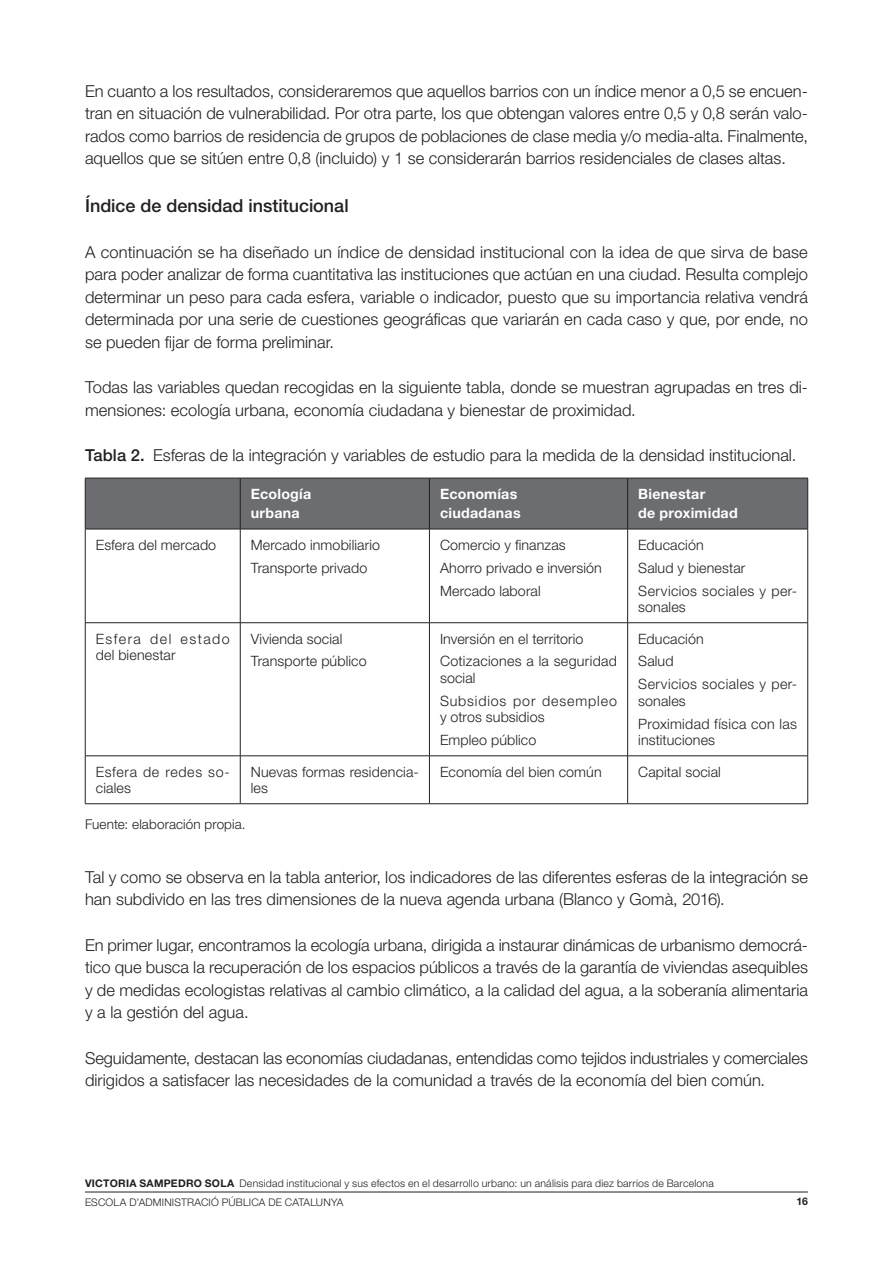
<style>
.page{position:relative;width:893px;height:1263px;background:#fff}
.page>*{position:absolute;margin:0;border:0;box-sizing:border-box;transform-origin:0 0}
.titol_3{font:500 18px "Helvetica Neue LT Std";color:#231f20}
.text{font:300 16.5px/22.5px "Helvetica Neue LT Std";color:#231f20;text-align:justify}
.titol_taula{font:300 16.5px "Helvetica Neue LT Std";color:#231f20}
.text_taula_amb_text{font:300 14.25px/16.5px "Helvetica Neue LT Std";letter-spacing:.01em;color:#231f20}
.text_taula_amb_text-2{font:300 14.25px/16.5px "Helvetica Neue LT Std";letter-spacing:.03em;color:#231f20}
.text_taula{font:700 14.25px/19.5px "Helvetica Neue LT Std";letter-spacing:.015em;color:#fff}
.text_taula_amb_text-3{font:300 14.25px/16.5px "Helvetica Neue LT Std";letter-spacing:.055em;color:#231f20}
.text_taula_amb_text-4{font:300 14.25px/16.5px "Helvetica Neue LT Std";letter-spacing:.09em;color:#231f20}
.text_taula_amb_text-5{font:300 14.25px/16.5px "Helvetica Neue LT Std";letter-spacing:.04em;color:#231f20}
.font{font:300 13.5px "Helvetica Neue LT Std";letter-spacing:.01em;color:#231f20}
.t1{font:300 10.5px/19.2px "Helvetica Neue LT Std";letter-spacing:.02em;color:#231f20}
.t2{font:700 10.5px "Helvetica Neue LT Std";color:#231f20}
.s1{font-weight:500}
.s2{font-weight:700}
</style>
<div class="page">
<hr style="left:85px;top:1192px;width:723px;height:1px;background:#231f20">
<div style="left:86px;top:479px;width:721px;height:50px;background:#6c6d70"></div>
<hr style="left:240px;top:478px;width:1px;height:51px;background:#231f20">
<hr style="left:429px;top:478px;width:1px;height:51px;background:#231f20">
<hr style="left:627px;top:478px;width:1px;height:51px;background:#231f20">
<hr style="left:240px;top:623px;width:1px;height:133px;background:#231f20">
<hr style="left:429px;top:623px;width:1px;height:133px;background:#231f20">
<hr style="left:627px;top:623px;width:1px;height:133px;background:#231f20">
<hr style="left:240px;top:756px;width:1px;height:47px;background:#231f20">
<hr style="left:429px;top:756px;width:1px;height:47px;background:#231f20">
<hr style="left:627px;top:756px;width:1px;height:47px;background:#231f20">
<hr style="left:85px;top:623px;width:1px;height:133px;background:#231f20">
<hr style="left:807px;top:623px;width:1px;height:133px;background:#231f20">
<hr style="left:85px;top:756px;width:1px;height:47px;background:#231f20">
<hr style="left:807px;top:756px;width:1px;height:47px;background:#231f20">
<hr style="left:85px;top:803px;width:155px;height:1px;background:#231f20">
<hr style="left:240px;top:803px;width:189px;height:1px;background:#231f20">
<hr style="left:429px;top:803px;width:199px;height:1px;background:#231f20">
<hr style="left:628px;top:803px;width:180px;height:1px;background:#231f20">
<hr style="left:85px;top:478px;width:155px;height:1px;background:#231f20">
<hr style="left:85px;top:478px;width:1px;height:51px;background:#231f20">
<hr style="left:240px;top:478px;width:189px;height:1px;background:#231f20">
<hr style="left:429px;top:478px;width:199px;height:1px;background:#231f20">
<hr style="left:628px;top:478px;width:180px;height:1px;background:#231f20">
<hr style="left:807px;top:478px;width:1px;height:51px;background:#231f20">
<hr style="left:85px;top:529px;width:155px;height:1px;background:#231f20">
<hr style="left:85px;top:529px;width:1px;height:93px;background:#231f20">
<hr style="left:85px;top:622px;width:155px;height:1px;background:#231f20">
<hr style="left:240px;top:529px;width:189px;height:1px;background:#231f20">
<hr style="left:240px;top:529px;width:1px;height:93px;background:#231f20">
<hr style="left:240px;top:622px;width:189px;height:1px;background:#231f20">
<hr style="left:429px;top:529px;width:199px;height:1px;background:#231f20">
<hr style="left:429px;top:529px;width:1px;height:93px;background:#231f20">
<hr style="left:429px;top:622px;width:199px;height:1px;background:#231f20">
<hr style="left:628px;top:529px;width:180px;height:1px;background:#231f20">
<hr style="left:627px;top:529px;width:1px;height:93px;background:#231f20">
<hr style="left:807px;top:529px;width:1px;height:93px;background:#231f20">
<hr style="left:628px;top:622px;width:180px;height:1px;background:#231f20">
<hr style="left:85px;top:755px;width:155px;height:1px;background:#231f20">
<hr style="left:240px;top:755px;width:189px;height:1px;background:#231f20">
<hr style="left:429px;top:755px;width:199px;height:1px;background:#231f20">
<hr style="left:628px;top:755px;width:180px;height:1px;background:#231f20">
<p class="text" style="left:85px;top:79px;width:724px">En cuanto a los resultados, consideraremos que aquellos barrios con un índice menor a 0,5 se encuen&shy;tran en situación de vulnerabilidad. Por otra parte, los que obtengan valores entre 0,5 y 0,8 serán valo&shy;rados como barrios de residencia de grupos de poblaciones de clase media y/o media-alta. Finalmente, aquellos que se sitúen entre 0,8 (incluido) y 1 se considerarán barrios residenciales de clases altas.</p>
<p class="titol_3" style="left:85px;top:195px;width:265px">Índice de densidad institucional</p>
<p class="text" style="left:85px;top:240px;width:724px">A continuación se ha diseñado un índice de densidad institucional con la idea de que sirva de base para poder analizar de forma cuantitativa las instituciones que actúan en una ciudad. Resulta complejo determinar un peso para cada esfera, variable o indicador, puesto que su importancia relativa vendrá determinada por una serie de cuestiones geográficas que variarán en cada caso y que, por ende, no se pueden fijar de forma preliminar.</p>
<p class="text" style="left:85px;top:376px;width:724px">Todas las variables quedan recogidas en la siguiente tabla, donde se muestran agrupadas en tres di&shy;mensiones: ecología urbana, economía ciudadana y bienestar de proximidad.</p>
<p class="titol_taula" style="left:85px;top:445px;width:709px"><span class="s1">Tabla 2.</span> Esferas de la integración y variables de estudio para la medida de la densidad institucional.</p>
<p class="text_taula" style="left:251px;top:484px;width:62px">Ecología urbana</p>
<p class="text_taula" style="left:440px;top:484px;width:82px">Economías ciudadanas</p>
<p class="text_taula" style="left:638px;top:484px;width:101px">Bienestar<br>de proximidad</p>
<p class="text_taula_amb_text" style="left:96px;top:536px;width:122px">Esfera del mercado</p>
<p class="text_taula_amb_text" style="left:251px;top:536px;width:131px">Mercado inmobiliario</p>
<p class="text_taula_amb_text" style="left:251px;top:559px;width:118px">Transporte privado</p>
<p class="text_taula_amb_text" style="left:440px;top:536px;width:127px">Comercio y finanzas</p>
<p class="text_taula_amb_text" style="left:440px;top:559px;width:163px">Ahorro privado e inversión</p>
<p class="text_taula_amb_text" style="left:440px;top:582px;width:102px">Mercado laboral</p>
<p class="text_taula_amb_text" style="left:638px;top:536px;width:67px">Educación</p>
<p class="text_taula_amb_text" style="left:638px;top:559px;width:109px">Salud y bienestar</p>
<p class="text_taula_amb_text-2" style="left:638px;top:582px;width:160px">Servicios sociales y per&shy;sonales</p>
<p class="text_taula_amb_text-4" style="left:96px;top:630px;width:135px">Esfera del estado del bienestar</p>
<p class="text_taula_amb_text" style="left:251px;top:630px;width:93px">Vivienda social</p>
<p class="text_taula_amb_text" style="left:251px;top:653px;width:117px">Transporte público</p>
<p class="text_taula_amb_text" style="left:440px;top:630px;width:145px">Inversión en el territorio</p>
<p class="text_taula_amb_text" style="left:440px;top:653px;width:178px">Cotizaciones a la seguridad social</p>
<p class="text_taula_amb_text-3" style="left:440px;top:692px;width:178px">Subsidios por desempleo y otros subsidios</p>
<p class="text_taula_amb_text" style="left:440px;top:731px;width:98px">Empleo público</p>
<p class="text_taula_amb_text" style="left:638px;top:630px;width:67px">Educación</p>
<p class="text_taula_amb_text" style="left:638px;top:653px;width:37px">Salud</p>
<p class="text_taula_amb_text-2" style="left:638px;top:676px;width:160px">Servicios sociales y per&shy;sonales</p>
<p class="text_taula_amb_text" style="left:638px;top:715px;width:160px">Proximidad física con las instituciones</p>
<p class="text_taula_amb_text-5" style="left:96px;top:763px;width:135px">Esfera de redes so&shy;ciales</p>
<p class="text_taula_amb_text" style="left:251px;top:763px;width:169px">Nuevas formas residencia&shy;les</p>
<p class="text_taula_amb_text" style="left:440px;top:763px;width:163px">Economía del bien común</p>
<p class="text_taula_amb_text" style="left:638px;top:763px;width:84px">Capital social</p>
<p class="font" style="left:85px;top:816px;width:160px">Fuente: elaboración propia.</p>
<p class="text" style="left:85px;top:865px;width:724px">Tal y como se observa en la tabla anterior, los indicadores de las diferentes esferas de la integración se han subdivido en las tres dimensiones de la nueva agenda urbana (Blanco y Gomà, 2016).</p>
<p class="text" style="left:85px;top:933px;width:724px">En primer lugar, encontramos la ecología urbana, dirigida a instaurar dinámicas de urbanismo democrá&shy;tico que busca la recuperación de los espacios públicos a través de la garantía de viviendas asequibles y de medidas ecologistas relativas al cambio climático, a la calidad del agua, a la soberanía alimentaria y a la gestión del agua.</p>
<p class="text" style="left:85px;top:1046px;width:724px">Seguidamente, destacan las economías ciudadanas, entendidas como tejidos industriales y comerciales dirigidos a satisfacer las necesidades de la comunidad a través de la economía del bien común.</p>
<p class="t1" style="left:85px;top:1173px;width:630px"><span class="s2">VICTORIA SAMPEDRO SOLA</span> Densidad institucional y sus efectos en el desarrollo urbano: un análisis para diez barrios de Barcelona<br>ESCOLA D’ADMINISTRACIÓ PÚBLICA DE CATALUNYA</p>
<p class="t2" style="left:796px;top:1194px;width:13px">16</p>
</div>
